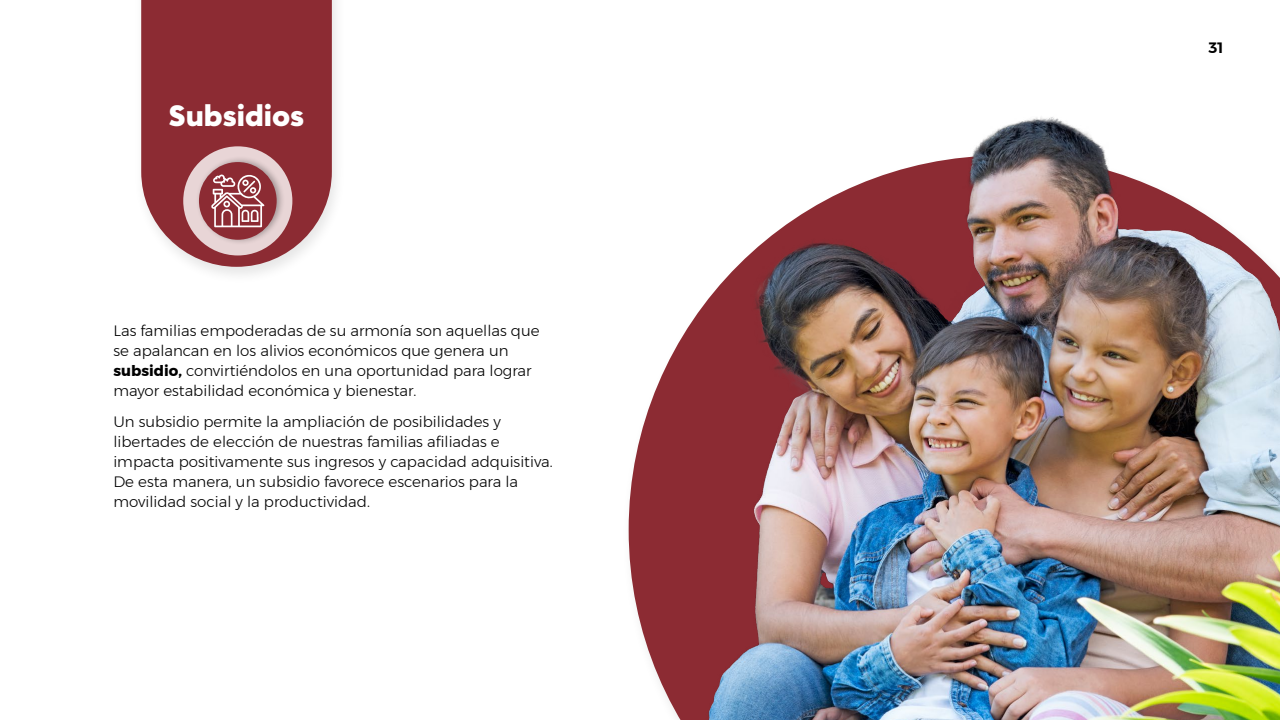
<style>
.page{position:relative;width:1280px;height:720px;background:#fff}
.page>*{position:absolute;margin:0;border:0;box-sizing:border-box;transform-origin:0 0}
.t1{font:900 29px "Carnero";color:#fff}
.t2{font:300 15px/20px "Montserrat";color:#000}
.t3{font:600 15px "Montserrat";color:#000}
.s1{font-weight:700}
</style>
<div class="page">
<div style="left:133px;top:0;width:213px;height:285px;background:#000;opacity:.1"></div>
<svg style="left:141px;top:0;width:191px;height:267px;background:#933941"></svg>
<div style="left:183px;top:146px;width:109px;height:109px;background:#e8d5d6;border-radius:50%"></div>
<div style="left:196px;top:156px;width:90px;height:90px;background:#000;opacity:.3"></div>
<div style="left:199px;top:162px;width:78px;height:78px;background:#8c2b33;border-radius:50%"></div>
<svg style="left:211px;top:174px;width:53px;height:53px"></svg>
<img style="left:292px;top:70px;width:988px;height:650px">
<h1 class="t1" style="left:169px;top:98px;width:137px">Subsidios</h1>
<p class="t2" style="left:113px;top:320px;width:428px">Las familias empoderadas de su armonía son aquellas que se apalancan en los alivios económicos que genera un <span class="s1">subsidio,</span> convirtiéndolos en una oportunidad para lograr mayor estabilidad económica y bienestar.</p>
<p class="t2" style="left:113px;top:411px;width:441px">Un subsidio permite la ampliación de posibilidades y libertades de elección de nuestras familias afiliadas e impacta positivamente sus ingresos y capacidad adquisitiva.<br>De esta manera, un subsidio favorece escenarios para la movilidad social y la productividad.</p>
<p class="t3" style="left:1208px;top:36px;width:16px">31</p>
</div>
